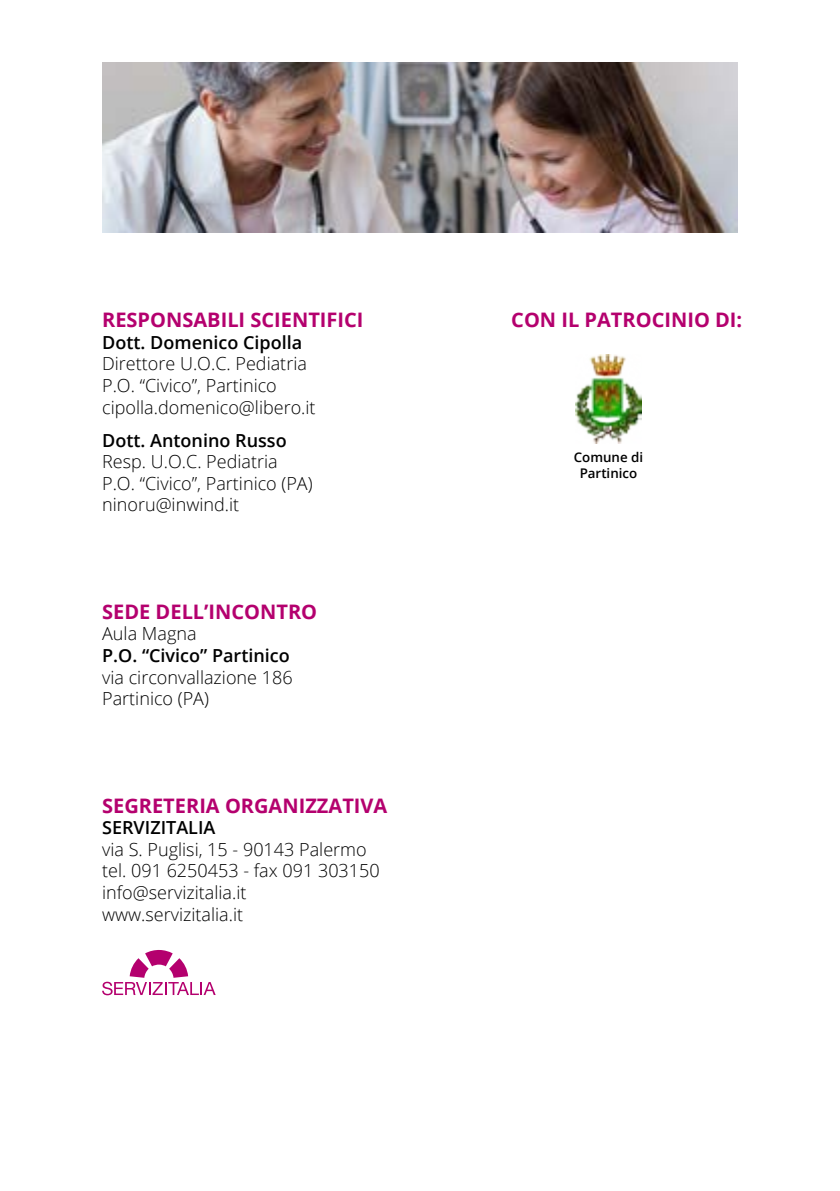
<style>
.page{position:relative;width:840px;height:1191px;background:#fff}
.page>*{position:absolute;margin:0;border:0;box-sizing:border-box;transform-origin:0 0}
.t1{font:700 20px "Open Sans";color:#b4006e}
.t2{font:300 18px/21.6px "Open Sans";color:#000}
.t3{font:600 18px "Open Sans";color:#000}
.t4{font:600 13.4px/16px "Open Sans";color:#000;text-align:center}
</style>
<div class="page">
<img style="left:102px;top:62px;width:635px;height:170px">
<svg style="left:102px;top:950px;width:113px;height:45px"></svg>
<img style="left:575px;top:354px;width:65px;height:89px">
<p class="t1" style="left:102px;top:306px;width:263px">RESPONSABILI SCIENTIFICI</p>
<p class="t3" style="left:102px;top:330px;width:201px">Dott. Domenico Cipolla</p>
<p class="t2" style="left:102px;top:353px;width:215px">Direttore U.O.C. Pediatria<br>P.O. “Civico”, Partinico cipolla.domenico@libero.it</p>
<p class="t3" style="left:102px;top:428px;width:186px">Dott. Antonino Russo</p>
<p class="t2" style="left:102px;top:450px;width:212px">Resp. U.O.C. Pediatria<br>P.O. “Civico”, Partinico (PA) ninoru@inwind.it</p>
<p class="t1" style="left:102px;top:597px;width:216px">SEDE DELL’INCONTRO</p>
<p class="t2" style="left:102px;top:622px;width:96px">Aula Magna</p>
<p class="t3" style="left:102px;top:643px;width:189px">P.O. “Civico” Partinico</p>
<p class="t2" style="left:102px;top:666px;width:192px">via circonvallazione 186<br>Partinico (PA)</p>
<p class="t1" style="left:102px;top:791px;width:286px">SEGRETERIA ORGANIZZATIVA</p>
<p class="t3" style="left:102px;top:815px;width:115px">SERVIZITALIA</p>
<p class="t2" style="left:102px;top:838px;width:279px">via S. Puglisi, 15 - 90143 Palermo tel. 091 6250453 - fax 091 303150 info@servizitalia.it www.servizitalia.it</p>
<p class="t1" style="left:511px;top:306px;width:232px">CON IL PATROCINIO DI:</p>
<p class="t4" style="left:573px;top:449px;width:71px">Comune di<br>Partinico</p>
</div>
